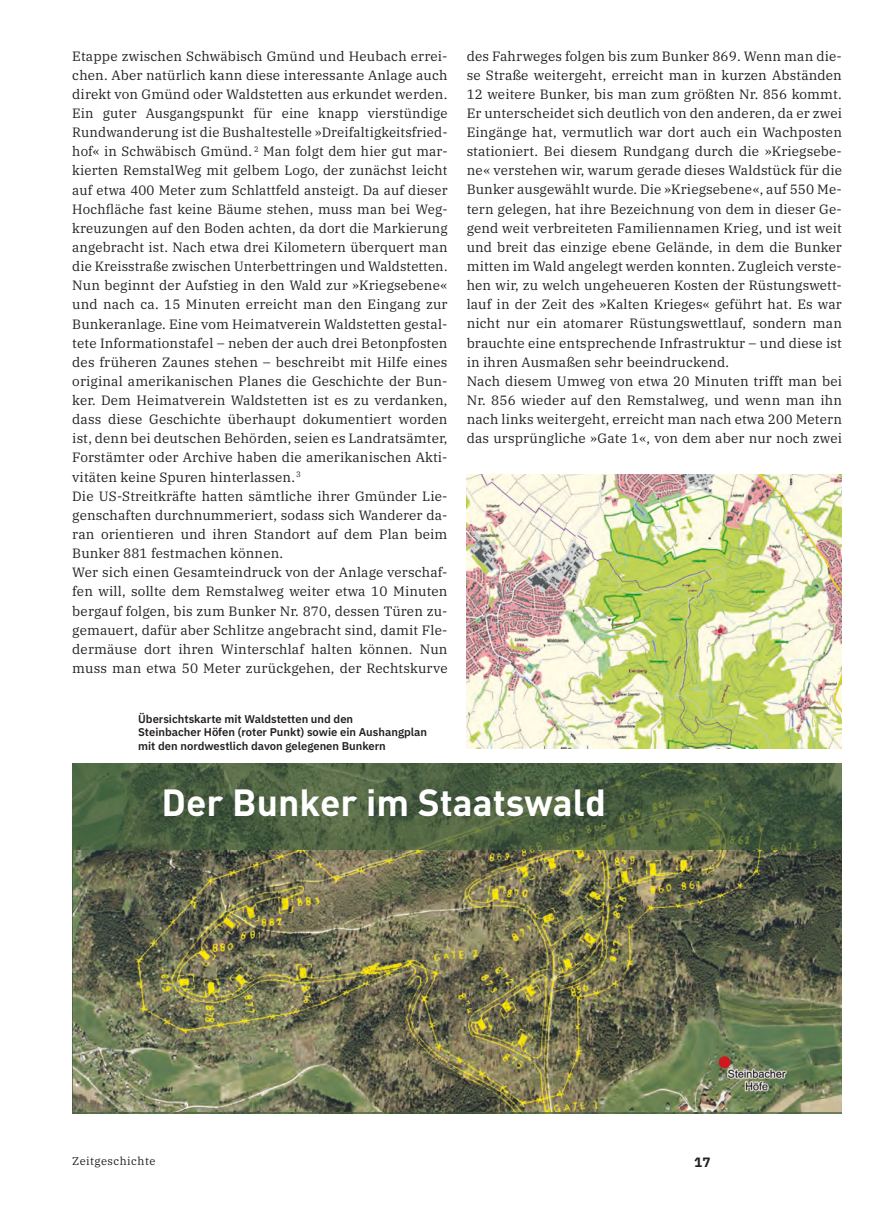
<style>
.page{position:relative;width:893px;height:1212px;background:#fff}
.page>*{position:absolute;margin:0;border:0;box-sizing:border-box;transform-origin:0 0}
.t1{font:37.35px "DIN Bold 2";color:#fff}
.Grundschrift{font:13.5px/19.2px "IBM Plex Serif 2";letter-spacing:.01em;color:#231f20;text-align:justify}
.t2{font:13.5px "IBM Plex Sans Bold 2";color:#231f20}
.Bildunterschrift{font:600 11.25px/13.5px "IBM Plex Sans";color:#231f20}
.t3{font:11.25px "IBM Plex Serif";letter-spacing:.04em;color:#231f20}
</style>
<div class="page">
<img style="left:467px;top:474px;width:375px;height:275px">
<svg style="left:718px;top:628px;width:4px;height:5px"></svg>
<img style="left:73px;top:849px;width:769px;height:265px">
<img style="left:73px;top:763px;width:769px;height:86px">
<div style="left:719px;top:1056px;width:11px;height:12px;background:#cd191f;border-radius:50%"></div>
<p class="Grundschrift" style="left:72px;top:45px;width:377px">Etappe zwischen Schwäbisch Gmünd und Heubach errei&shy;chen. Aber natürlich kann diese interessante Anlage auch direkt von Gmünd oder Waldstetten aus erkundet werden.</p>
<p class="Grundschrift" style="left:72px;top:102px;width:377px">Ein guter Ausgangspunkt für eine knapp vierstündige Rundwanderung ist die Bushaltestelle »Dreifaltigkeitsfried&shy;hof« in Schwäbisch Gmünd. <sup>2</sup> Man folgt dem hier gut mar&shy;kierten RemstalWeg mit gelbem Logo, der zunächst leicht auf etwa 400 Meter zum Schlattfeld ansteigt. Da auf dieser Hochfläche fast keine Bäume stehen, muss man bei Weg&shy;kreuzungen auf den Boden achten, da dort die Markierung angebracht ist. Nach etwa drei Kilometern überquert man die Kreisstraße zwischen Unterbettringen und Waldstetten.</p>
<p class="Grundschrift" style="left:72px;top:275px;width:377px">Nun beginnt der Aufstieg in den Wald zur »Kriegsebene« und nach ca. 15 Minuten erreicht man den Eingang zur Bunkeranlage. Eine vom Heimatverein Waldstetten gestal&shy;tete Informationstafel – neben der auch drei Betonpfosten des früheren Zaunes stehen – beschreibt mit Hilfe eines original amerikanischen Planes die Geschichte der Bun&shy;ker. Dem Heimatverein Waldstetten ist es zu verdanken, dass diese Geschichte überhaupt dokumentiert worden ist, denn bei deutschen Behörden, seien es Landratsämter, Forstämter oder Archive haben die amerikanischen Akti&shy;vitäten keine Spuren hinterlassen. <sup>3</sup></p>
<p class="Grundschrift" style="left:72px;top:485px;width:377px">Die US-Streitkräfte hatten sämtliche ihrer Gmünder Lie&shy;genschaften durchnummeriert, sodass sich Wanderer da&shy;ran orientieren und ihren Standort auf dem Plan beim Bunker 881 festmachen können.</p>
<p class="Grundschrift" style="left:72px;top:562px;width:377px">Wer sich einen Gesamteindruck von der Anlage verschaf&shy;fen will, sollte dem Remstalweg weiter etwa 10 Minuten bergauf folgen, bis zum Bunker Nr. 870, dessen Türen zu&shy;gemauert, dafür aber Schlitze angebracht sind, damit Fle&shy;dermäuse dort ihren Winterschlaf halten können. Nun muss man etwa 50 Meter zurückgehen, der Rechtskurve</p>
<p class="Bildunterschrift" style="left:138px;top:711px;width:290px">Übersichtskarte mit Waldstetten und den<br>Steinbacher Höfen (roter Punkt) sowie ein Aushangplan mit den nordwestlich davon gelegenen Bunkern</p>
<p class="Grundschrift" style="left:467px;top:45px;width:377px">des Fahrweges folgen bis zum Bunker 869. Wenn man die&shy;se Straße weitergeht, erreicht man in kurzen Abständen 12 weitere Bunker, bis man zum größten Nr. 856 kommt.<br>Er unterscheidet sich deutlich von den anderen, da er zwei Eingänge hat, vermutlich war dort auch ein Wachposten stationiert. Bei diesem Rundgang durch die »Kriegsebe&shy;ne« verstehen wir, warum gerade dieses Waldstück für die Bunker ausgewählt wurde. Die »Kriegsebene«, auf 550 Me&shy;tern gelegen, hat ihre Bezeichnung von dem in dieser Ge&shy;gend weit verbreiteten Familiennamen Krieg, und ist weit und breit das einzige ebene Gelände, in dem die Bunker mitten im Wald angelegt werden konnten. Zugleich verste&shy;hen wir, zu welch ungeheueren Kosten der Rüstungswett&shy;lauf in der Zeit des »Kalten Krieges« geführt hat. Es war nicht nur ein atomarer Rüstungswettlauf, sondern man brauchte eine entsprechende Infrastruktur – und diese ist in ihren Ausmaßen sehr beeindruckend.</p>
<p class="Grundschrift" style="left:467px;top:370px;width:377px">Nach diesem Umweg von etwa 20 Minuten trifft man bei Nr. 856 wieder auf den Remstalweg, und wenn man ihn nach links weitergeht, erreicht man nach etwa 200 Metern das ursprüngliche »Gate 1«, von dem aber nur noch zwei</p>
<p class="t1" style="left:162px;top:778px;width:446px">Der Bunker im Staatswald</p>
<p class="t3" style="left:72px;top:1152px;width:85px">Zeitgeschichte</p>
<p class="t2" style="left:694px;top:1152px;width:18px">17</p>
</div>
